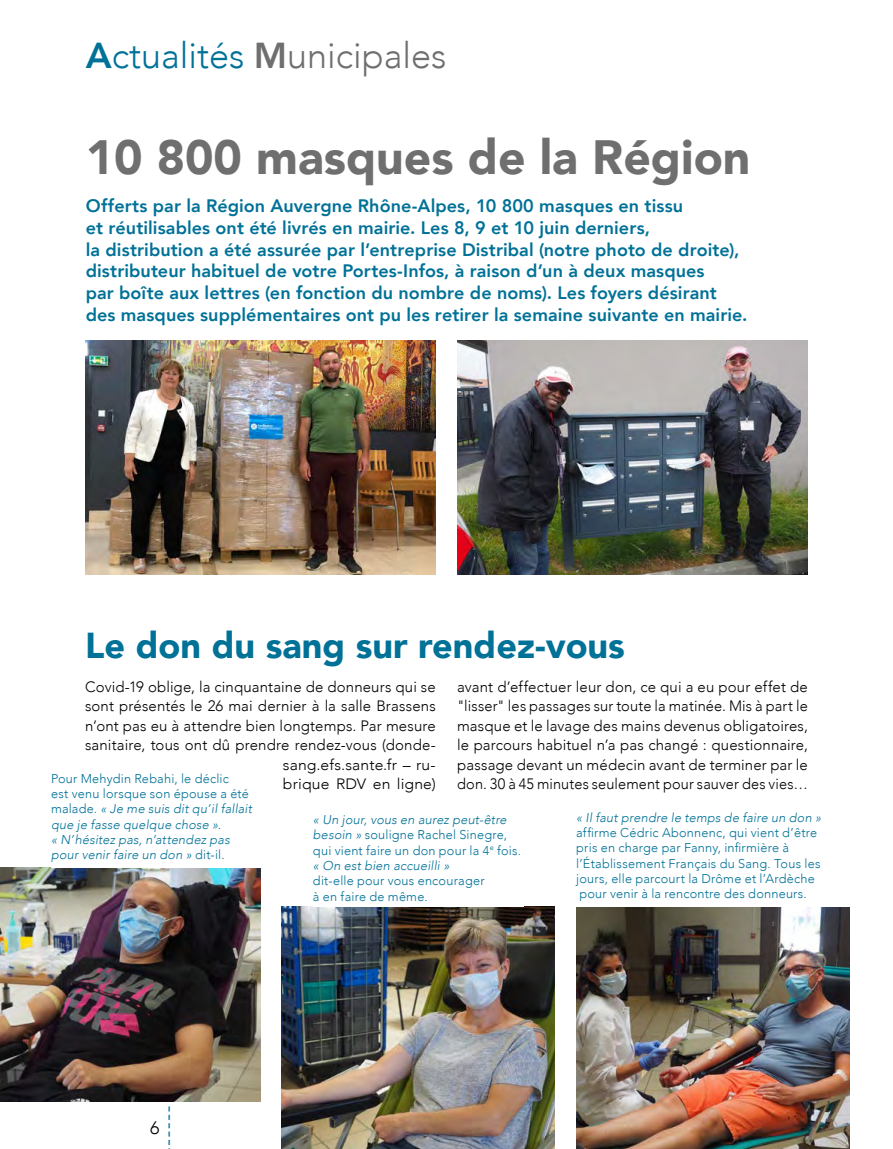
<style>
.page{position:relative;width:893px;height:1149px;background:#fff}
.page>*{position:absolute;margin:0;border:0;box-sizing:border-box;transform-origin:0 0}
.t1{font:900 48px "Avenir";color:#706f6f}
.t2{font:900 36px "Avenir";color:#007197}
.t3{font:300 36px "Avenir";color:#706f6f}
.t4{font:800 18px/21.6px "Avenir";letter-spacing:.005em;color:#007197}
.t5{font:300 18px "Avenir";color:#000}
.t6{font:300 15px/19.5px "Avenir";letter-spacing:.01em;color:#000;text-align:right}
.t7{font:italic 300 12.75px/15.3px "Avenir";letter-spacing:.015em;color:#007197}
.t8{font:300 12.75px/15.3px "Avenir";letter-spacing:.015em;color:#007197}
.s1{font-weight:800;color:#007197}
.s2{color:#007197}
.s3{font-weight:800}
.s4{font-style:normal}
</style>
<div class="page">
<img style="left:0;top:867px;width:260px;height:234px">
<img style="left:282px;top:906px;width:273px;height:242px">
<img style="left:576px;top:907px;width:273px;height:241px">
<img style="left:85px;top:340px;width:351px;height:234px">
<img style="left:457px;top:340px;width:351px;height:234px">
<svg style="left:168px;top:1106px;width:2px;height:39px"></svg>
<h2 class="t3" style="left:86px;top:35px;width:362px"><span class="s1">A</span><span class="s2">ctualités</span> <span class="s3">M</span>unicipales</h2>
<h1 class="t1" style="left:86px;top:116px;width:666px">10 800 masques de la Région</h1>
<p class="t4" style="left:86px;top:195px;width:663px">Offerts par la Région Auvergne Rhône-Alpes, 10 800 masques en tissu<br>et réutilisables ont été livrés en mairie. Les 8, 9 et 10 juin derniers,<br>la distribution a été assurée par l’entreprise Distribal (notre photo de droite), distributeur habituel de votre Portes-Infos, à raison d’un à deux masques<br>par boîte aux lettres (en fonction du nombre de noms). Les foyers désirant des masques supplémentaires ont pu les retirer la semaine suivante en mairie.</p>
<h2 class="t2" style="left:85px;top:614px;width:541px">Le don du sang sur rendez-vous</h2>
<p class="t6" style="left:85px;top:676px;width:352px">Covid-19 oblige, la cinquantaine de donneurs qui se sont présentés le 26 mai dernier à la salle Brassens n’ont pas eu à attendre bien longtemps. Par mesure sanitaire, tous ont dû prendre rendez-vous (donde&shy;sang.efs.sante.fr – ru-<br>brique RDV en ligne)</p>
<p class="t6" style="left:457px;top:676px;width:352px;text-align:justify">avant d’effectuer leur don, ce qui a eu pour effet de "lisser" les passages sur toute la matinée. Mis à part le masque et le lavage des mains devenus obligatoires, le parcours habituel n’a pas changé : questionnaire, passage devant un médecin avant de terminer par le</p>
<p class="t8" style="left:51px;top:770px;width:179px">Pour Mehydin Rebahi, le déclic</p>
<p class="t6" style="left:457px;top:774px;width:352px">don. 30 à 45 minutes seulement pour sauver des vies…</p>
<p class="t7" style="left:51px;top:785px;width:203px"><span class="s4">est venu lorsque son épouse a été malade.</span> « Je me suis dit qu’il fallait que je fasse quelque chose ».<br>« N’hésitez pas, n’attendez pas pour venir faire un don » <span class="s4">dit-il.</span></p>
<p class="t7" style="left:576px;top:809px;width:247px">« Il faut prendre le temps de faire un don »</p>
<p class="t8" style="left:576px;top:824px;width:246px">affirme Cédric Abonnenc, qui vient d’être pris en charge par Fanny, infirmière à l’Établissement Français du Sang. Tous les jours, elle parcourt la Drôme et l’Ardèche pour venir à la rencontre des donneurs.</p>
<p class="t7" style="left:313px;top:811px;width:209px">« Un jour, vous en aurez peut-être besoin » <span class="s4">souligne Rachel Sinegre, qui vient faire un don pour la 4</span><sup>e</sup> <span class="s4">fois. </span>« On est bien accueilli »</p>
<p class="t8" style="left:313px;top:872px;width:173px">dit-elle pour vous encourager à en faire de même.</p>
<p class="t5" style="left:150px;top:1116px;width:11px">6</p>
</div>
